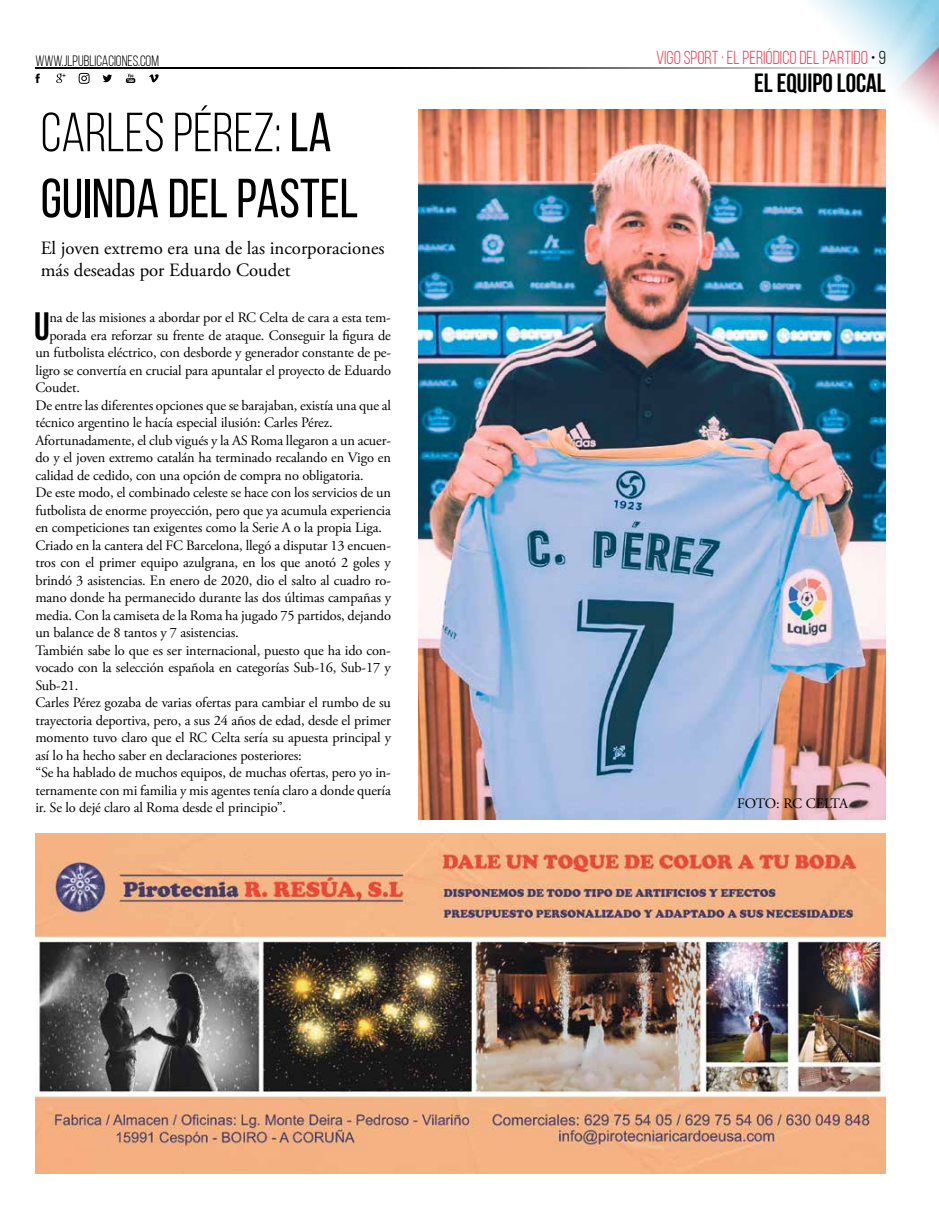
<style>
.page{position:relative;width:939px;height:1223px;background:#fff}
.page>*{position:absolute;margin:0;border:0;box-sizing:border-box;transform-origin:0 0}
.t1{font:55px/66px "Bebas Neue";color:#000}
.t2{font:700 39.38px "Bebas Neue";color:#000}
.t3{font:700 26.25px "Bebas Neue";color:#000}
.t4{font:18.75px/22.5px "Adobe Garamond Pro";color:#000}
.t5{font:18.75px "Bebas Neue";color:#e8405a}
.t6{font:15px "Bebas Neue";color:#000}
.t7{font:14.38px "Adobe Garamond Pro";letter-spacing:-.01em;color:#000}
.t8{font:14.38px "Adobe Garamond Pro";letter-spacing:-.03em;color:#000}
.s1{color:#000}
.s2{font-style:inherit}
</style>
<div class="page">
<img style="left:783px;top:0;width:156px;height:128px">
<hr style="left:35px;top:67px;width:851px;height:1px;background:#000">
<svg style="left:35px;top:74px;width:5px;height:9px"></svg>
<svg style="left:103px;top:75px;width:9px;height:7px"></svg>
<svg style="left:56px;top:74px;width:10px;height:9px"></svg>
<svg style="left:149px;top:74px;width:10px;height:9px"></svg>
<svg style="left:126px;top:74px;width:9px;height:9px"></svg>
<svg style="left:79px;top:73px;width:11px;height:11px"></svg>
<img style="left:418px;top:110px;width:468px;height:709px">
<img style="left:35px;top:833px;width:851px;height:340px">
<h3 class="t5" style="left:656px;top:47px;width:231px">VIGO SPORT · EL PERIÓDICO DEL PARTIDO <span class="s1">• 9</span></h3>
<h3 class="t3" style="left:754px;top:69px;width:133px">EL EQUIPO LOCAL</h3>
<p class="t6" style="left:35px;top:53px;width:125px">WWW.JLPUBLICACIONES.COM</p>
<h1 class="t1" style="left:41px;top:99px;width:319px"><span class="s2">CARLES PÉREZ:</span> LA<br>GUINDA DEL PASTEL</h1>
<h3 class="t4" style="left:41px;top:237px;width:345px">El joven extremo era una de las incorporaciones más deseadas por Eduardo Coudet</h3>
<h2 class="t2" style="left:34px;top:305px;width:17px">U</h2>
<p class="t7" style="left:49px;top:309px;width:343px">na de las misiones a abordar por el RC Celta de cara a esta tem-</p>
<p class="t7" style="left:49px;top:327px;width:343px">porada era reforzar su frente de ataque. Conseguir la figura de</p>
<p class="t7" style="left:35px;top:344px;width:357px">un futbolista eléctrico, con desborde y generador constante de pe-</p>
<p class="t7" style="left:35px;top:362px;width:357px">ligro se convertía en crucial para apuntalar el proyecto de Eduardo</p>
<p class="t7" style="left:35px;top:379px;width:46px">Coudet.</p>
<p class="t7" style="left:35px;top:397px;width:357px">De entre las diferentes opciones que se barajaban, existía una que al</p>
<p class="t7" style="left:35px;top:414px;width:299px">técnico argentino le hacía especial ilusión: Carles Pérez.</p>
<p class="t7" style="left:35px;top:432px;width:357px">Afortunadamente, el club vigués y la AS Roma llegaron a un acuer-</p>
<p class="t7" style="left:35px;top:449px;width:357px">do y el joven extremo catalán ha terminado recalando en Vigo en</p>
<p class="t7" style="left:35px;top:467px;width:330px">calidad de cedido, con una opción de compra no obligatoria.</p>
<p class="t7" style="left:35px;top:484px;width:357px">De este modo, el combinado celeste se hace con los servicios de un</p>
<p class="t7" style="left:35px;top:501px;width:357px">futbolista de enorme proyección, pero que ya acumula experiencia</p>
<p class="t7" style="left:35px;top:519px;width:348px">en competiciones tan exigentes como la Serie A o la propia Liga.</p>
<p class="t7" style="left:35px;top:536px;width:357px">Criado en la cantera del FC Barcelona, llegó a disputar 13 encuen-</p>
<p class="t7" style="left:35px;top:554px;width:357px">tros con el primer equipo azulgrana, en los que anotó 2 goles y</p>
<p class="t7" style="left:35px;top:571px;width:357px">brindó 3 asistencias. En enero de 2020, dio el salto al cuadro ro-</p>
<p class="t7" style="left:35px;top:589px;width:357px">mano donde ha permanecido durante las dos últimas campañas y</p>
<p class="t7" style="left:35px;top:606px;width:357px">media. Con la camiseta de la Roma ha jugado 75 partidos, dejando</p>
<p class="t7" style="left:35px;top:624px;width:205px">un balance de 8 tantos y 7 asistencias.</p>
<p class="t7" style="left:35px;top:641px;width:357px">También sabe lo que es ser internacional, puesto que ha ido con-</p>
<p class="t7" style="left:35px;top:659px;width:357px">vocado con la selección española en categorías Sub-16, Sub-17 y</p>
<p class="t7" style="left:35px;top:676px;width:44px">Sub-21.</p>
<p class="t7" style="left:35px;top:694px;width:357px">Carles Pérez gozaba de varias ofertas para cambiar el rumbo de su</p>
<p class="t7" style="left:35px;top:711px;width:357px">trayectoria deportiva, pero, a sus 24 años de edad, desde el primer</p>
<p class="t7" style="left:35px;top:729px;width:357px">momento tuvo claro que el RC Celta sería su apuesta principal y</p>
<p class="t7" style="left:35px;top:746px;width:268px">así lo ha hecho saber en declaraciones posteriores:</p>
<p class="t7" style="left:35px;top:764px;width:357px">“Se ha hablado de muchos equipos, de muchas ofertas, pero yo in-</p>
<p class="t7" style="left:35px;top:781px;width:357px">ternamente con mi familia y mis agentes tenía claro a donde quería</p>
<p class="t7" style="left:35px;top:799px;width:252px">ir. Se lo dejé claro al Roma desde el principio”.</p>
<p class="t8" style="left:737px;top:795px;width:113px">FOTO: RC CELTA</p>
</div>
